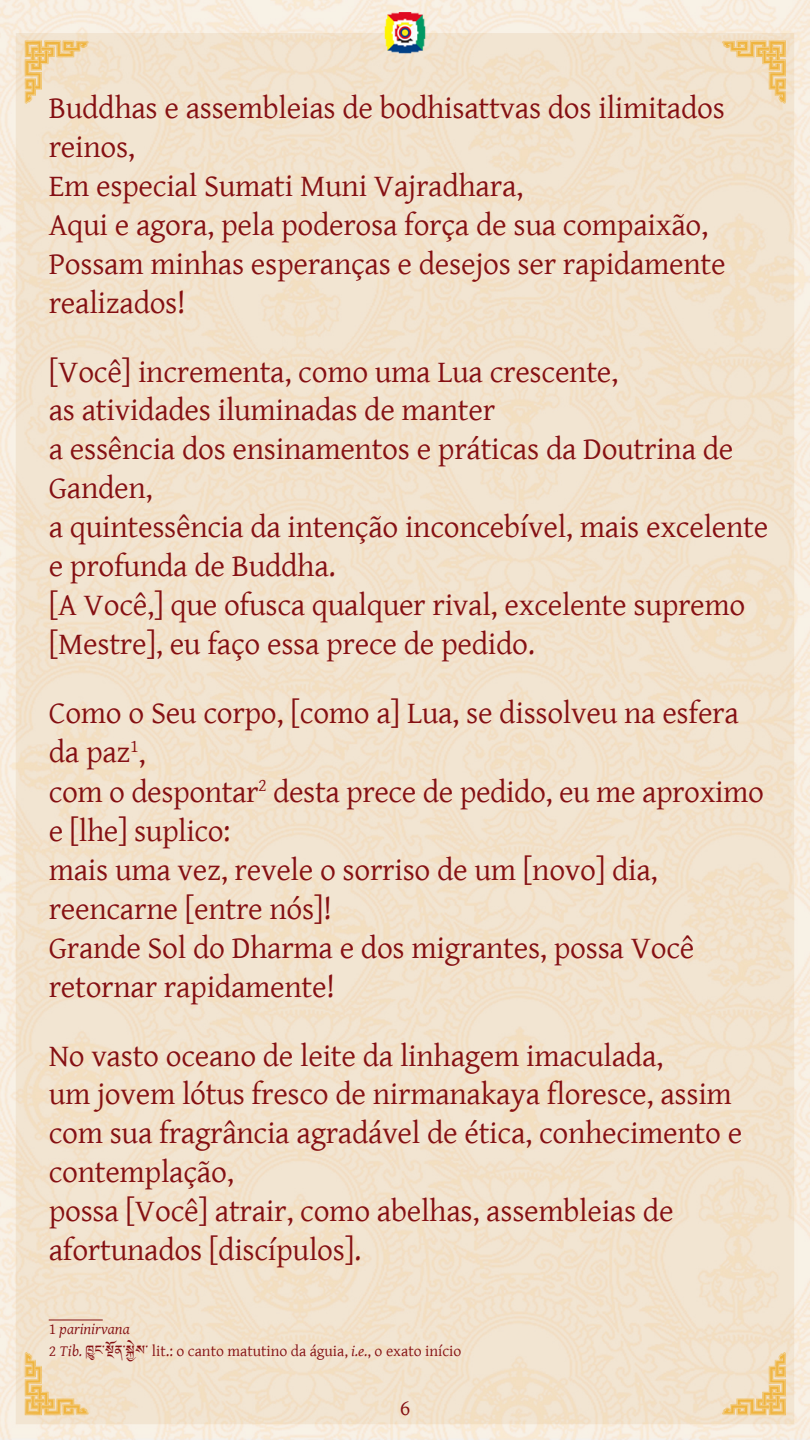
<style>
.page{position:relative;width:810px;height:1440px;background:#fff}
.page>*{position:absolute;margin:0;border:0;box-sizing:border-box;transform-origin:0 0}
.t1{font:31.5px/39px "Gentium Basic";letter-spacing:-.01em;color:#851013}
.t2{font:22.5px "Gentium Basic";color:#851013}
.t3{font:15.75px/22.5px "Gentium Basic";color:#851013}
.s1{font-style:italic}
</style>
<div class="page">
<img style="left:0;top:0;width:810px;height:1440px">
<hr style="left:49px;top:1320px;width:54px;height:1px;background:#851013">
<p class="t1" style="left:49px;top:87px;width:678px">Buddhas e assembleias de bodhisattvas dos ilimitados reinos,<br>Em especial Sumati Muni Vajradhara,<br>Aqui e agora, pela poderosa força de sua compaixão, Possam minhas esperanças e desejos ser rapidamente realizados!</p>
<p class="t1" style="left:49px;top:351px;width:721px">[Você] incrementa, como uma Lua crescente,<br>as atividades iluminadas de manter<br>a essência dos ensinamentos e práticas da Doutrina de Ganden,<br>a quintessência da intenção inconcebível, mais excelente e profunda de Buddha.<br>[A Você,] que ofusca qualquer rival, excelente supremo [Mestre], eu faço essa prece de pedido.</p>
<p class="t1" style="left:49px;top:693px;width:717px">Como o Seu corpo, [como a] Lua, se dissolveu na esfera da paz<sup>1</sup>,<br>com o despontar<sup>2</sup> desta prece de pedido, eu me aproximo e [lhe] suplico:<br>mais uma vez, revele o sorriso de um [novo] dia, reencarne [entre nós]!<br>Grande Sol do Dharma e dos migrantes, possa Você retornar rapidamente!</p>
<p class="t1" style="left:49px;top:1035px;width:695px">No vasto oceano de leite da linhagem imaculada,<br>um jovem lótus fresco de nirmanakaya floresce, assim com sua fragrância agradável de ética, conhecimento e contemplação,<br>possa [Você] atrair, como abelhas, assembleias de afortunados [discípulos].</p>
<p class="t3" style="left:49px;top:1317px;width:414px">1 <span class="s1">parinirvana<br></span>2 <span class="s1">Tib.</span> <sup>ཁྱུང་སྔོན་སྐྱེས་</sup> lit.: o canto matutino da águia, <span class="s1">i.e.</span>, o exato início</p>
<p class="t2" style="left:400px;top:1392px;width:12px">6</p>
</div>
